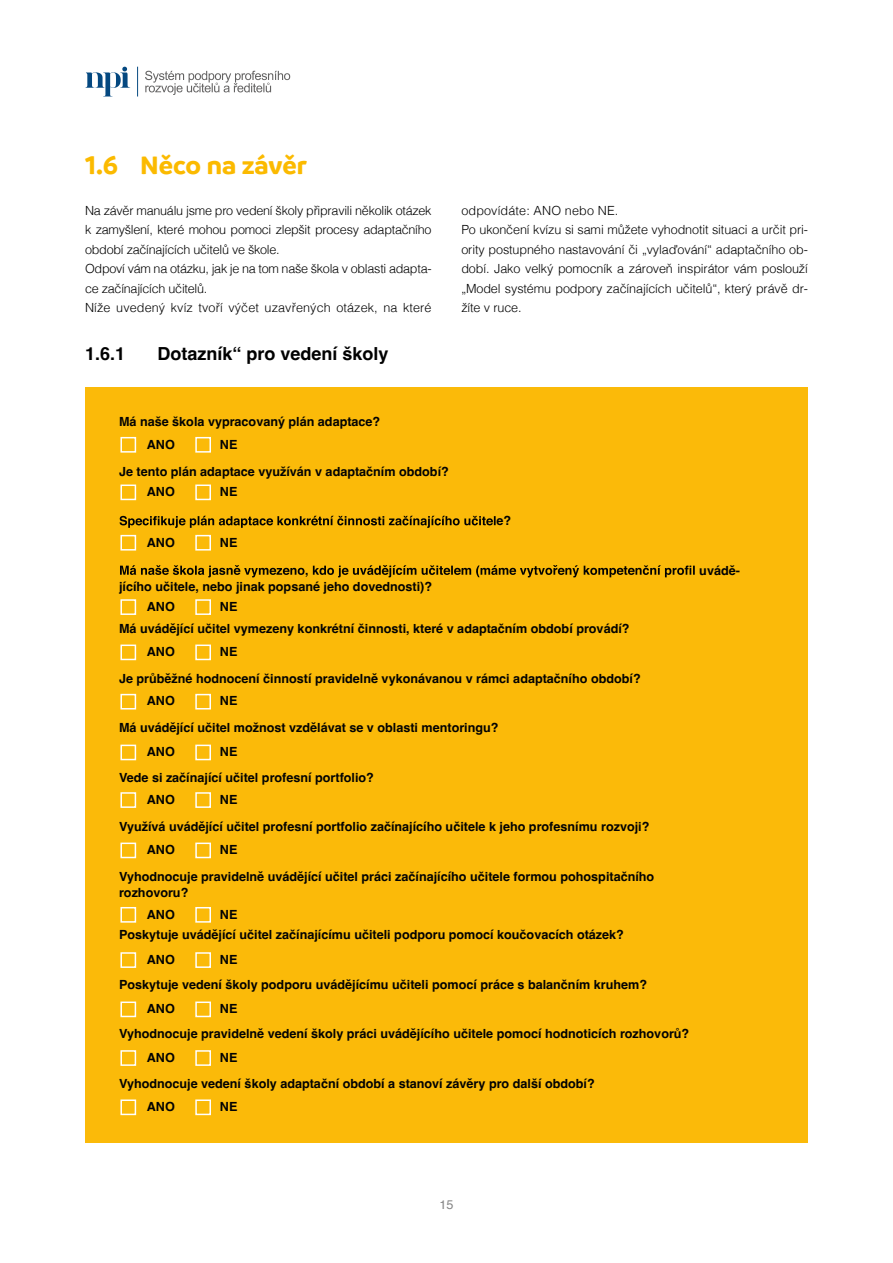
<style>
.page{position:relative;width:893px;height:1263px;background:#fff}
.page>*{position:absolute;margin:0;border:0;box-sizing:border-box;transform-origin:0 0}
.t1{font:700 27px "Branding";color:#fbba00}
.t2{font:700 18px "Helvetica";color:#000}
.t3{font:700 12.6px/23px "Helvetica";color:#020203}
.t4{font:300 12.6px/19.5px "Helvetica";letter-spacing:-.01em;color:#000}
.t5{font:12.6px "Helvetica";color:#858585}
</style>
<div class="page">
<svg style="left:85px;top:67px;width:53px;height:29px"></svg>
<svg style="left:145px;top:71px;width:145px;height:24px"></svg>
<div style="left:85px;top:387px;width:723px;height:756px;background:#fbba09"></div>
<div style="left:120px;top:437px;width:16px;height:16px;border:2px solid #fff"></div>
<div style="left:195px;top:437px;width:16px;height:16px;border:2px solid #fff"></div>
<div style="left:120px;top:745px;width:16px;height:15px;border:2px solid #fff"></div>
<div style="left:195px;top:745px;width:16px;height:15px;border:2px solid #fff"></div>
<svg style="left:120px;top:565px;width:575px;height:12px"></svg>
<div style="left:120px;top:599px;width:16px;height:16px;border:2px solid #fff"></div>
<div style="left:195px;top:599px;width:16px;height:16px;border:2px solid #fff"></div>
<div style="left:120px;top:907px;width:16px;height:16px;border:2px solid #fff"></div>
<div style="left:195px;top:907px;width:16px;height:16px;border:2px solid #fff"></div>
<div style="left:120px;top:792px;width:16px;height:16px;border:2px solid #fff"></div>
<div style="left:195px;top:792px;width:16px;height:16px;border:2px solid #fff"></div>
<div style="left:120px;top:644px;width:16px;height:16px;border:2px solid #fff"></div>
<div style="left:195px;top:644px;width:16px;height:16px;border:2px solid #fff"></div>
<div style="left:120px;top:952px;width:16px;height:16px;border:2px solid #fff"></div>
<div style="left:195px;top:952px;width:16px;height:16px;border:2px solid #fff"></div>
<div style="left:120px;top:1050px;width:16px;height:16px;border:2px solid #fff"></div>
<div style="left:195px;top:1050px;width:16px;height:16px;border:2px solid #fff"></div>
<svg style="left:120px;top:516px;width:376px;height:12px"></svg>
<div style="left:120px;top:535px;width:16px;height:15px;border:2px solid #fff"></div>
<div style="left:195px;top:535px;width:16px;height:15px;border:2px solid #fff"></div>
<div style="left:120px;top:842px;width:16px;height:16px;border:2px solid #fff"></div>
<div style="left:195px;top:842px;width:16px;height:16px;border:2px solid #fff"></div>
<div style="left:120px;top:694px;width:16px;height:15px;border:2px solid #fff"></div>
<div style="left:195px;top:694px;width:16px;height:15px;border:2px solid #fff"></div>
<div style="left:120px;top:1001px;width:16px;height:16px;border:2px solid #fff"></div>
<div style="left:195px;top:1001px;width:16px;height:16px;border:2px solid #fff"></div>
<div style="left:120px;top:1099px;width:16px;height:16px;border:2px solid #fff"></div>
<div style="left:195px;top:1099px;width:16px;height:16px;border:2px solid #fff"></div>
<div style="left:120px;top:484px;width:16px;height:16px;border:2px solid #fff"></div>
<div style="left:195px;top:484px;width:16px;height:16px;border:2px solid #fff"></div>
<h1 class="t1" style="left:85px;top:150px;width:223px">1.6 Něco na závěr</h1>
<p class="t4" style="left:85px;top:200px;width:348px">Na závěr manuálu jsme pro vedení školy připravili několik otázek k zamyšlení, které mohou pomoci zlepšit procesy adaptačního období začínajících učitelů ve škole.<br>Odpoví vám na otázku, jak je na tom naše škola v oblasti adapta&shy;ce začínajících učitelů.<br>Níže uvedený kvíz tvoří výčet uzavřených otázek, na které</p>
<p class="t4" style="left:461px;top:200px;width:348px">odpovídáte: ANO nebo NE.<br>Po ukončení kvízu si sami můžete vyhodnotit situaci a určit pri&shy;ority postupného nastavování či „vylaďování“ adaptačního ob&shy;dobí. Jako velký pomocník a zároveň inspirátor vám poslouží „Model systému podpory začínajících učitelů“, který právě dr&shy;žíte v ruce.</p>
<h2 class="t2" style="left:85px;top:343px;width:42px">1.6.1</h2>
<h2 class="t2" style="left:157px;top:343px;width:233px">Dotazník“ pro vedení školy</h2>
<p class="t3" style="left:147px;top:412px;width:235px;line-height:22.4px;text-indent:-28px">Má naše škola vypracovaný plán adaptace?<br>ANO</p>
<p class="t3" style="left:220px;top:434px;width:19px">NE</p>
<p class="t3" style="left:147px;top:462px;width:304px;line-height:20.4px;text-indent:-28px">Je tento plán adaptace využíván v adaptačním období?<br>ANO</p>
<p class="t3" style="left:220px;top:482px;width:19px">NE</p>
<p class="t3" style="left:147px;top:532px;width:29px">ANO</p>
<p class="t3" style="left:220px;top:532px;width:19px">NE</p>
<p class="t3" style="left:147px;top:578px;width:287px;line-height:19.6px;text-indent:-28px">jícího učitele, nebo jinak popsané jeho dovednosti)?<br>ANO</p>
<p class="t3" style="left:220px;top:596px;width:19px">NE</p>
<p class="t3" style="left:496px;top:511px;width:16px">e?</p>
<p class="t3" style="left:147px;top:619px;width:484px;text-indent:-28px">Má uvádějící učitel vymezeny konkrétní činnosti, které v adaptačním období provádí?<br>ANO</p>
<p class="t3" style="left:220px;top:642px;width:19px">NE</p>
<p class="t3" style="left:147px;top:668px;width:495px;text-indent:-28px">Je průběžné hodnocení činností pravidelně vykonávanou v rámci adaptačního období?<br>ANO</p>
<p class="t3" style="left:220px;top:691px;width:19px">NE</p>
<p class="t3" style="left:147px;top:717px;width:353px;line-height:24px;text-indent:-28px">Má uvádějící učitel možnost vzdělávat se v oblasti mentoringu?<br>ANO</p>
<p class="t3" style="left:220px;top:742px;width:19px">NE</p>
<p class="t3" style="left:147px;top:768px;width:229px;line-height:22px;text-indent:-28px">Vede si začínající učitel profesní portfolio?<br>ANO</p>
<p class="t3" style="left:220px;top:789px;width:19px">NE</p>
<p class="t3" style="left:147px;top:817px;width:504px;text-indent:-28px">Využívá uvádějící učitel profesní portfolio začínajícího učitele k jeho profesnímu rozvoji?<br>ANO</p>
<p class="t3" style="left:220px;top:840px;width:19px">NE</p>
<p class="t3" style="left:119px;top:869px;width:537px;line-height:16.5px">Vyhodnocuje pravidelně uvádějící učitel práci začínajícího učitele formou pohospitačního rozhovoru?</p>
<p class="t3" style="left:147px;top:904px;width:29px">ANO</p>
<p class="t3" style="left:220px;top:904px;width:19px">NE</p>
<p class="t3" style="left:147px;top:924px;width:479px;line-height:24.6px;text-indent:-28px">Poskytuje uvádějící učitel začínajícímu učiteli podporu pomocí koučovacích otázek?<br>ANO</p>
<p class="t3" style="left:220px;top:949px;width:19px">NE</p>
<p class="t3" style="left:147px;top:973px;width:502px;line-height:24.3px;text-indent:-28px">Poskytuje vedení školy podporu uvádějícímu učiteli pomocí práce s balančním kruhem?<br>ANO</p>
<p class="t3" style="left:220px;top:999px;width:19px">NE</p>
<p class="t3" style="left:147px;top:1023px;width:544px;line-height:23.5px;text-indent:-28px">Vyhodnocuje pravidelně vedení školy práci uvádějícího učitele pomocí hodnoticích rozhovorů?<br>ANO</p>
<p class="t3" style="left:220px;top:1047px;width:19px">NE</p>
<p class="t3" style="left:147px;top:1073px;width:449px;text-indent:-28px">Vyhodnocuje vedení školy adaptační období a stanoví závěry pro další období?<br>ANO</p>
<p class="t3" style="left:220px;top:1096px;width:19px">NE</p>
<p class="t3" style="left:699px;top:560px;width:42px">uvádě-</p>
<p class="t5" style="left:439px;top:1195px;width:16px">15</p>
</div>
